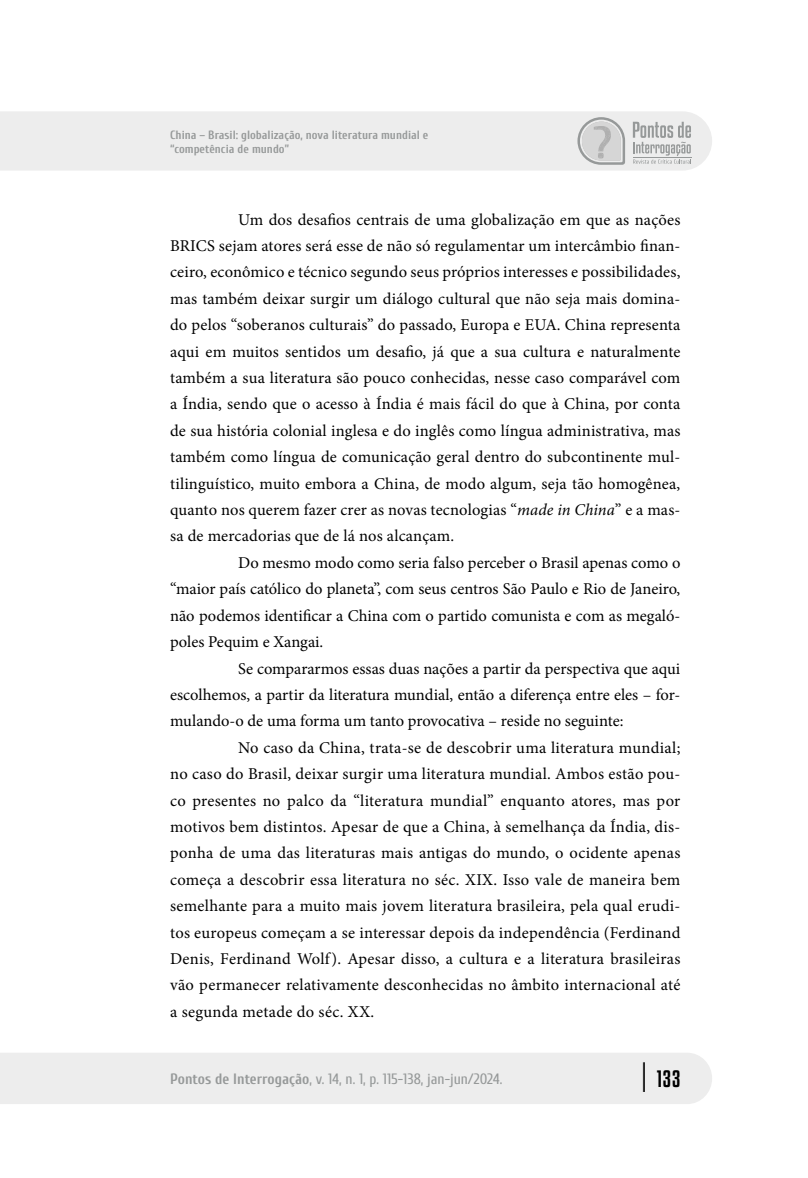
<style>
.page{position:relative;width:808px;height:1178px;background:#fff}
.page>*{position:absolute;margin:0;border:0;box-sizing:border-box;transform-origin:0 0}
.t1{font:21px "Kenyan Coffee Rg";color:#000}
.t2{font:16.5px "Minion Pro";letter-spacing:.01em;color:#000}
.t3{font:15px "Cuprum";color:#969999}
.t4{font:700 12px/14.4px "Cuprum";color:#969999}
.s1{font-style:italic}
.s2{font-weight:700}
.s3{font-size:26.85px}
</style>
<div class="page">
<div style="left:0;top:1053px;width:712px;height:51px;background:#ededed"></div>
<div style="left:0;top:111px;width:712px;height:60px;background:#ededed"></div>
<svg style="left:633px;top:122px;width:58px;height:42px;background:#cecfcf"></svg>
<hr style="left:633px;top:157px;width:58px;height:1px;background:#969999">
<svg style="left:577px;top:117px;width:48px;height:48px;background:#cecece"></svg>
<p class="t4" style="left:170px;top:127px;width:260px">China – Brasil: globalização, nova literatura mundial e “competência de mundo”</p>
<p class="t2" style="left:238px;top:208px;width:444px">Um dos desafios centrais de uma globalização em que as nações</p>
<p class="t2" style="left:170px;top:235px;width:512px">BRICS sejam atores será esse de não só regulamentar um intercâmbio finan-</p>
<p class="t2" style="left:170px;top:261px;width:512px">ceiro, econômico e técnico segundo seus próprios interesses e possibilidades,</p>
<p class="t2" style="left:170px;top:287px;width:512px">mas também deixar surgir um diálogo cultural que não seja mais domina-</p>
<p class="t2" style="left:170px;top:314px;width:512px">do pelos “soberanos culturais” do passado, Europa e EUA. China representa</p>
<p class="t2" style="left:170px;top:340px;width:512px">aqui em muitos sentidos um desafio, já que a sua cultura e naturalmente</p>
<p class="t2" style="left:170px;top:367px;width:512px">também a sua literatura são pouco conhecidas, nesse caso comparável com</p>
<p class="t2" style="left:170px;top:393px;width:512px">a Índia, sendo que o acesso à Índia é mais fácil do que à China, por conta</p>
<p class="t2" style="left:170px;top:419px;width:512px">de sua história colonial inglesa e do inglês como língua administrativa, mas</p>
<p class="t2" style="left:170px;top:446px;width:512px">também como língua de comunicação geral dentro do subcontinente mul-</p>
<p class="t2" style="left:170px;top:472px;width:512px">tilinguístico, muito embora a China, de modo algum, seja tão homogênea,</p>
<p class="t2" style="left:170px;top:499px;width:512px">quanto nos querem fazer crer as novas tecnologias “<span class="s1">made in China</span>” e a mas-</p>
<p class="t2" style="left:170px;top:525px;width:286px">sa de mercadorias que de lá nos alcançam.</p>
<p class="t2" style="left:238px;top:551px;width:444px">Do mesmo modo como seria falso perceber o Brasil apenas como o</p>
<p class="t2" style="left:170px;top:578px;width:512px">“maior país católico do planeta”, com seus centros São Paulo e Rio de Janeiro,</p>
<p class="t2" style="left:170px;top:604px;width:512px">não podemos identificar a China com o partido comunista e com as megaló-</p>
<p class="t2" style="left:170px;top:631px;width:155px">poles Pequim e Xangai.</p>
<p class="t2" style="left:238px;top:657px;width:444px">Se compararmos essas duas nações a partir da perspectiva que aqui</p>
<p class="t2" style="left:170px;top:683px;width:512px">escolhemos, a partir da literatura mundial, então a diferença entre eles – for-</p>
<p class="t2" style="left:170px;top:710px;width:455px">mulando-o de uma forma um tanto provocativa – reside no seguinte:</p>
<p class="t2" style="left:238px;top:736px;width:444px">No caso da China, trata-se de descobrir uma literatura mundial;</p>
<p class="t2" style="left:170px;top:763px;width:512px">no caso do Brasil, deixar surgir uma literatura mundial. Ambos estão pou-</p>
<p class="t2" style="left:170px;top:789px;width:512px">co presentes no palco da “literatura mundial” enquanto atores, mas por</p>
<p class="t2" style="left:170px;top:815px;width:512px">motivos bem distintos. Apesar de que a China, à semelhança da Índia, dis-</p>
<p class="t2" style="left:170px;top:842px;width:512px">ponha de uma das literaturas mais antigas do mundo, o ocidente apenas</p>
<p class="t2" style="left:170px;top:868px;width:512px">começa a descobrir essa literatura no séc. XIX. Isso vale de maneira bem</p>
<p class="t2" style="left:170px;top:895px;width:512px">semelhante para a muito mais jovem literatura brasileira, pela qual erudi-</p>
<p class="t2" style="left:170px;top:921px;width:512px">tos europeus começam a se interessar depois da independência (Ferdinand</p>
<p class="t2" style="left:170px;top:947px;width:512px">Denis, Ferdinand Wolf). Apesar disso, a cultura e a literatura brasileiras</p>
<p class="t2" style="left:170px;top:974px;width:512px">vão permanecer relativamente desconhecidas no âmbito internacional até</p>
<p class="t2" style="left:170px;top:1000px;width:206px">a segunda metade do séc. XX.</p>
<p class="t3" style="left:170px;top:1068px;width:334px"><span class="s2">Pontos de Interrogação</span>, v. 14, n. 1, p. 115-138, jan-jun/2024.</p>
<p class="t1" style="left:642px;top:1065px;width:40px"><span class="s3">|</span> 133</p>
</div>
